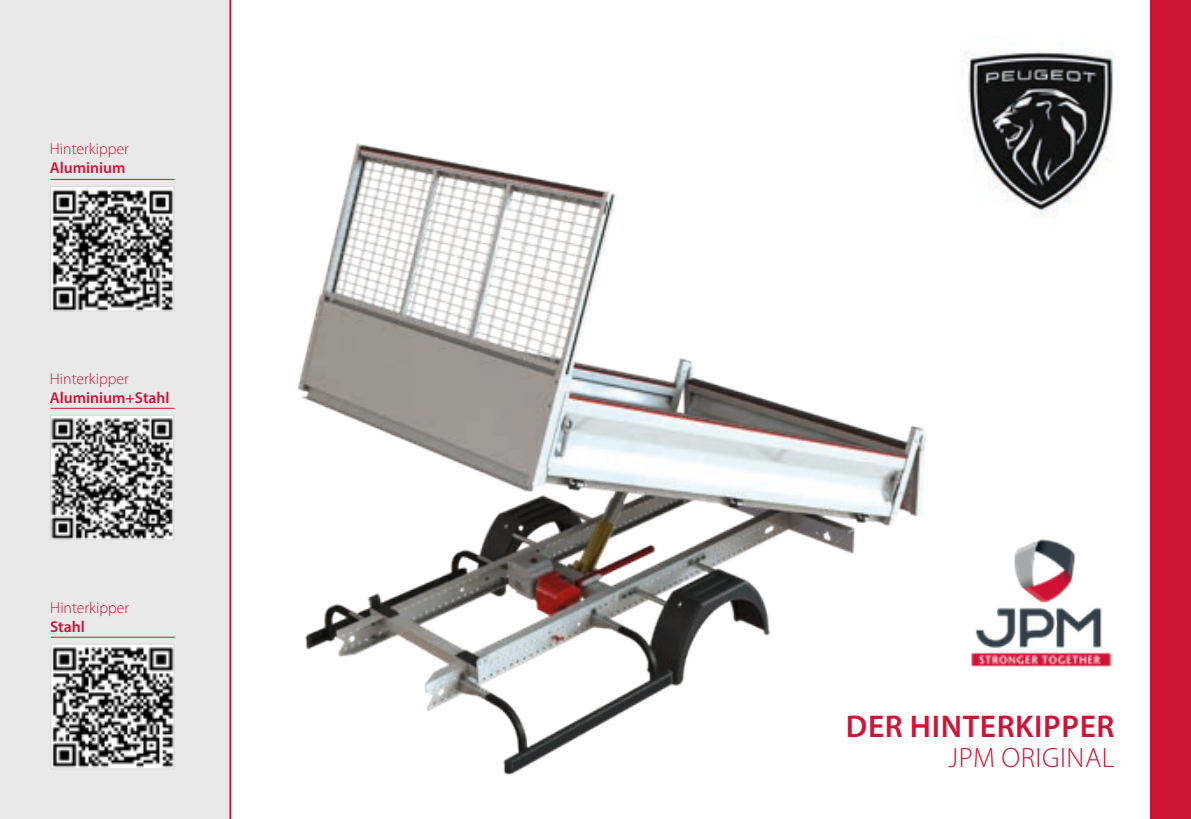
<style>
.page{position:relative;width:1191px;height:819px;background:#fff}
.page>*{position:absolute;margin:0;border:0;box-sizing:border-box;transform-origin:0 0}
.t1{font:600 31.5px "Myriad Pro";letter-spacing:.02em;color:#ce1537}
.t2{font:300 28px "Myriad Pro";letter-spacing:.02em;color:#ce1537}
.t3{font:300 15.75px "Myriad Pro";color:#ce1537}
.t4{font:600 15.75px "Myriad Pro";color:#ce1537}
</style>
<div class="page">
<img style="left:964px;top:52px;width:150px;height:164px">
<div style="left:0;top:0;width:230px;height:819px;background:#eae9ea"></div>
<img style="left:981px;top:539px;width:131px;height:128px">
<hr style="left:229px;top:0;width:2px;height:819px;background:#ce1537">
<img style="left:52px;top:188px;width:120px;height:121px">
<div style="left:50px;top:186px;width:124px;height:125px;border:1px solid #d7d7d9"></div>
<img style="left:52px;top:416px;width:120px;height:122px">
<div style="left:50px;top:414px;width:124px;height:126px;border:1px solid #d7d7d9"></div>
<img style="left:52px;top:645px;width:121px;height:122px">
<div style="left:50px;top:643px;width:125px;height:126px;border:1px solid #d7d7d9"></div>
<hr style="left:51px;top:179px;width:123px;height:1px;background:#ce1537">
<hr style="left:51px;top:408px;width:123px;height:1px;background:#ce1537">
<hr style="left:51px;top:636px;width:124px;height:1px;background:#ce1537">
<img style="left:231px;top:127px;width:750px;height:692px">
<div style="left:1150px;top:0;width:41px;height:819px;background:#ce1537"></div>
<p class="t3" style="left:50px;top:139px;width:81px">Hinterkipper</p>
<p class="t4" style="left:50px;top:158px;width:77px">Aluminium</p>
<p class="t3" style="left:50px;top:369px;width:81px">Hinterkipper</p>
<p class="t4" style="left:50px;top:388px;width:121px">Aluminium+Stahl</p>
<p class="t3" style="left:50px;top:598px;width:81px">Hinterkipper</p>
<p class="t4" style="left:50px;top:616px;width:36px">Stahl</p>
<h1 class="t1" style="left:846px;top:706px;width:270px">DER HINTERKIPPER</h1>
<h2 class="t2" style="left:948px;top:740px;width:167px">JPM ORIGINAL</h2>
</div>
